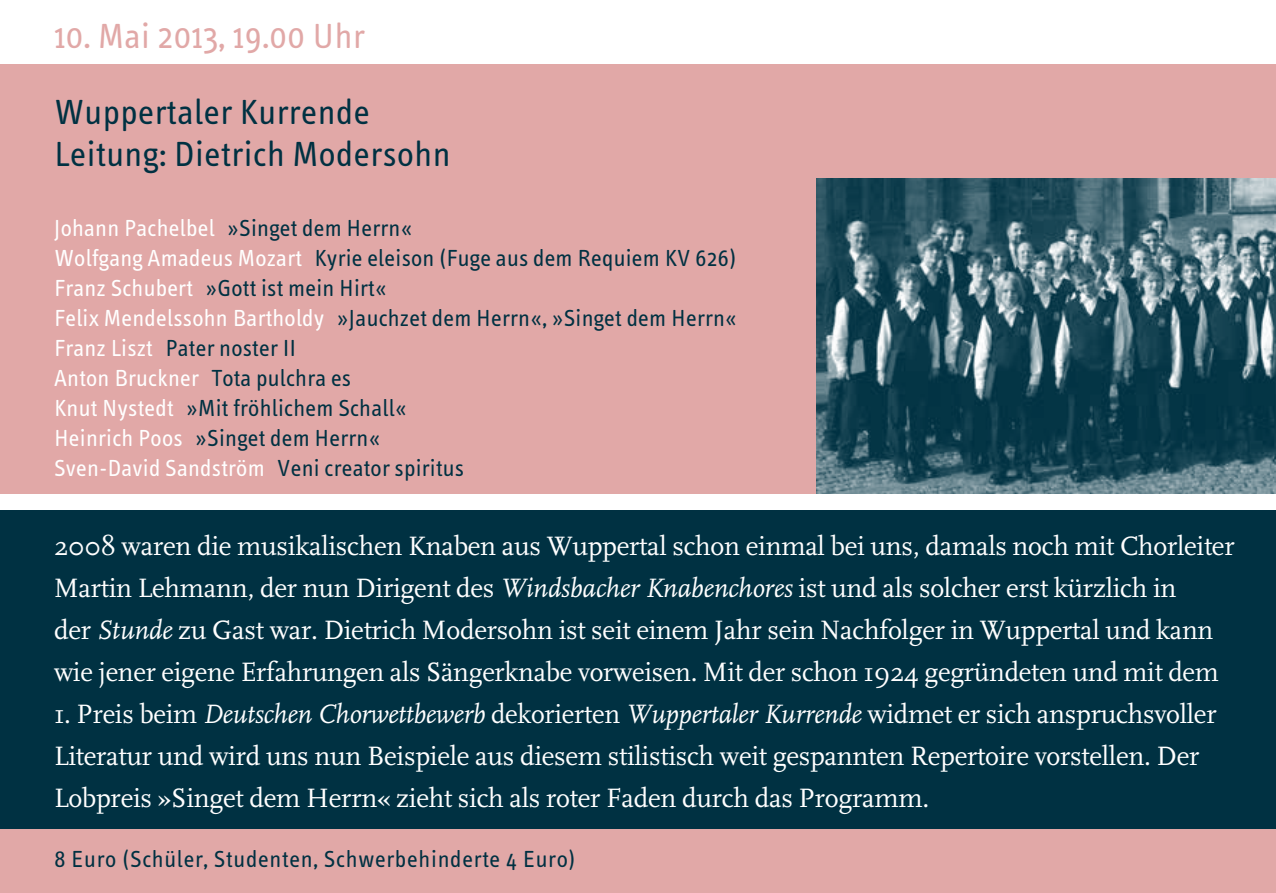
<style>
.page{position:relative;width:1276px;height:893px;background:#fff}
.page>*{position:absolute;margin:0;border:0;box-sizing:border-box;transform-origin:0 0}
.t1{font:36px/42px "Info Text";letter-spacing:.015em;color:#003142}
.t2{font:36px "Info Text";letter-spacing:.015em;color:#e1a8a7}
.t3{font:27.6px/42px "Scala";letter-spacing:-.01em;color:#fff}
.t4{font:24px/30px "Info Text";letter-spacing:.01em;color:#003142}
.t5{font:24px "Info Text";letter-spacing:.03em;color:#003142}
.s1{color:#fff}
.s2{font-style:italic}
</style>
<div class="page">
<div style="left:0;top:510px;width:1276px;height:319px;background:#003142"></div>
<div style="left:0;top:64px;width:1276px;height:429px;background:#e1a8a7"></div>
<div style="left:0;top:829px;width:1276px;height:64px;background:#e1a8a7"></div>
<img style="left:816px;top:179px;width:460px;height:314px">
<h1 class="t2" style="left:54px;top:16px;width:312px">10. Mai 2013, 19.00 Uhr</h1>
<h1 class="t1" style="left:54px;top:91px;width:398px">Wuppertaler Kurrende<br>Leitung: Dietrich Modersohn</h1>
<p class="t4" style="left:54px;top:214px;width:684px"><span class="s1">Johann Pachelbel</span> »Singet dem Herrn«<br><span class="s1">Wolfgang Amadeus Mozart</span> Kyrie eleison (Fuge aus dem Requiem KV 626)<br><span class="s1">Franz Schubert</span> »Gott ist mein Hirt«<br><span class="s1">Felix Mendelssohn Bartholdy</span> »Jauchzet dem Herrn«, »Singet dem Herrn« <span class="s1">Franz Liszt</span> Pater noster II<br><span class="s1">Anton Bruckner</span> Tota pulchra es<br><span class="s1">Knut Nystedt</span> »Mit fröhlichem Schall«<br><span class="s1">Heinrich Poos</span> »Singet dem Herrn«<br><span class="s1">Sven-David Sandström</span> Veni creator spiritus</p>
<p class="t3" style="left:54px;top:526px;width:1182px">2008 waren die musikalischen Knaben aus Wuppertal schon einmal bei uns, damals noch mit Chorleiter Martin Lehmann, der nun Dirigent des <span class="s2">Windsbacher Knabenchores</span> ist und als solcher erst kürzlich in<br>der <span class="s2">Stunde</span> zu Gast war. Dietrich Modersohn ist seit einem Jahr sein Nachfolger in Wuppertal und kann wie jener eigene Erfahrungen als Sängerknabe vorweisen. Mit der schon 1924 gegründeten und mit dem</p>
<p class="t3" style="left:54px;top:694px;width:1164px">1. Preis beim <span class="s2">Deutschen Chorwettbewerb</span> dekorierten <span class="s2">Wuppertaler Kurrende</span> widmet er sich anspruchsvoller<br>Literatur und wird uns nun Beispiele aus diesem stilistisch weit gespannten Repertoire vorstellen. Der<br>Lobpreis »Singet dem Herrn« zieht sich als roter Faden durch das Programm.</p>
<p class="t5" style="left:54px;top:846px;width:523px">8 Euro (Schüler, Studenten, Schwerbehinderte 4 Euro)</p>
</div>
